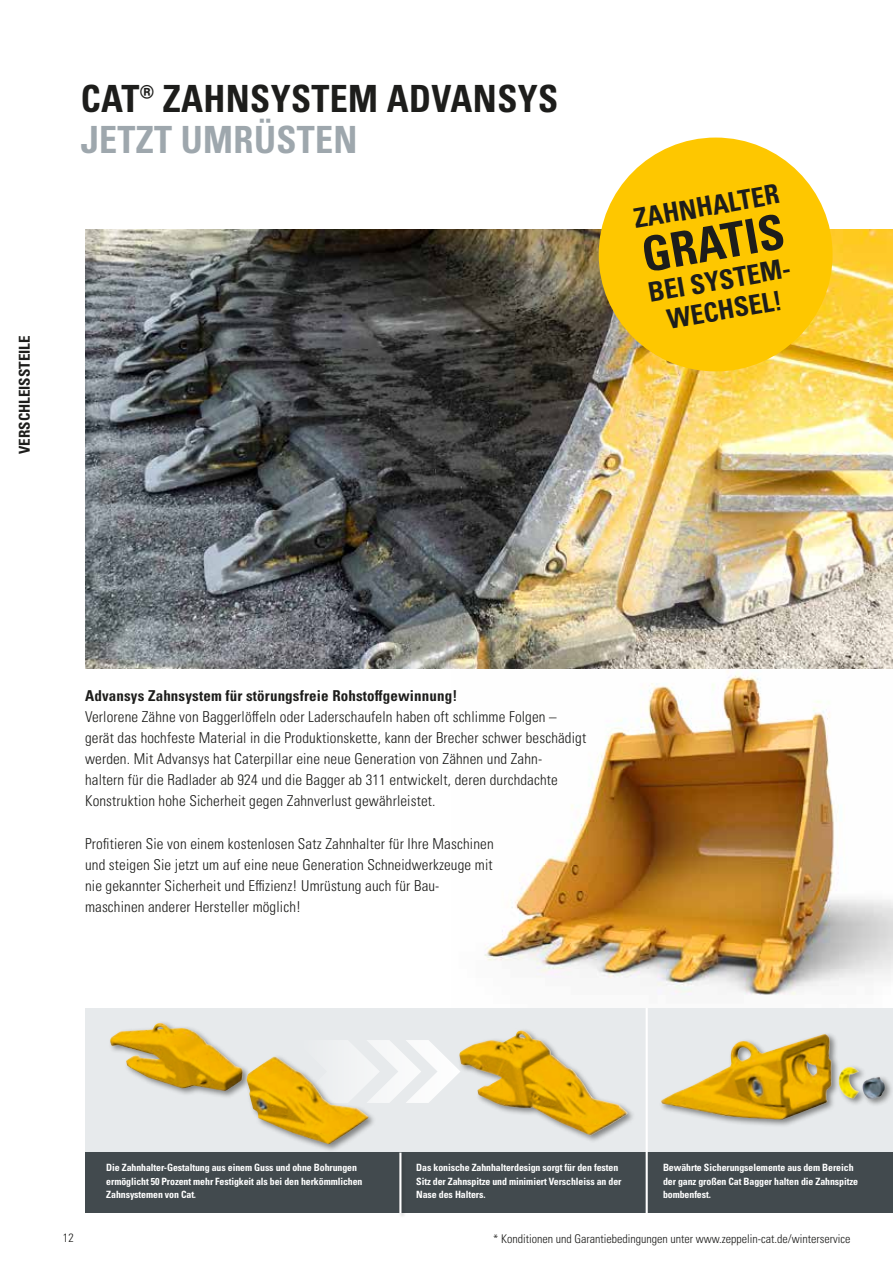
<style>
.page{position:relative;width:893px;height:1263px;background:#fff}
.page>*{position:absolute;margin:0;border:0;box-sizing:border-box;transform-origin:0 0}
.t1{font:700 condensed 48px "Univers LT Pro";color:#1d1d1b}
.t2{font:700 condensed 37.5px "Univers LT Pro";letter-spacing:.01em;color:#1d1d1b;scale:.96 1}
.t3{font:700 condensed 37.5px "Univers LT Pro";letter-spacing:.01em;color:#9ea7ad;scale:.96 1}
.t4{font:700 condensed 27px/30px "Univers LT Pro";color:#1d1d1b;text-align:center}
.t5{font:300 condensed 15px/21px "Univers LT Pro";letter-spacing:.01em;color:#1d1d1b}
.t6{font:700 condensed 15px "Univers LT Pro";letter-spacing:.01em;color:#1d1d1b}
.t7{font:300 condensed 12px "Univers LT Pro";color:#1d1d1b}
.t8{font:700 condensed 10.05px/13.6px "Univers LT Pro";letter-spacing:-.01em;color:#fff}
</style>
<div class="page">
<img style="left:452px;top:668px;width:441px;height:327px">
<div style="left:85px;top:1008px;width:808px;height:191px;background:#e7eaec"></div>
<div style="left:85px;top:1152px;width:808px;height:61px;background:#424a4e"></div>
<div style="left:398px;top:1151px;width:8px;height:67px;background:#1d1d1b;opacity:.2"></div>
<hr style="left:399px;top:1152px;width:2px;height:61px;background:#fff">
<hr style="left:646px;top:1008px;width:2px;height:205px;background:#fff">
<svg style="left:377px;top:1040px;width:80px;height:63px"></svg>
<div style="left:108px;top:1021px;width:269px;height:131px;background:#1d1d1b;opacity:.5"></div>
<img style="left:110px;top:1023px;width:259px;height:121px">
<div style="left:457px;top:1028px;width:179px;height:116px;background:#1d1d1b;opacity:.5"></div>
<img style="left:459px;top:1030px;width:169px;height:105px">
<div style="left:659px;top:1032px;width:234px;height:96px;background:#1d1d1b;opacity:.5"></div>
<img style="left:660px;top:1034px;width:225px;height:85px">
<img style="left:85px;top:230px;width:808px;height:438px">
<div style="left:599px;top:138px;width:234px;height:233px;background:#fec700;border-radius:50%"></div>
<h2 class="t2" style="left:81px;top:76px;width:499px">CAT® ZAHNSYSTEM ADVANSYS</h2>
<h2 class="t3" style="left:81px;top:116px;width:290px">JETZT UMRÜSTEN</h2>
<p class="t6" style="left:15px;top:454px;width:120px;rotate:-90deg">VERSCHLEISSTEILE</p>
<h3 class="t4" style="left:631px;top:204px;width:148px;rotate:-10deg">ZAHNHALTER</h3>
<h1 class="t1" style="left:637px;top:227px;width:145px;rotate:-10deg">GRATIS</h1>
<h3 class="t4" style="left:646px;top:277px;width:150px;rotate:-10deg">BEI SYSTEM-<br>WECHSEL!</h3>
<p class="t6" style="left:85px;top:687px;width:374px">Advansys Zahnsystem für störungsfreie Rohstoffgewinnung!</p>
<p class="t5" style="left:85px;top:706px;width:503px">Verlorene Zähne von Baggerlöffeln oder Laderschaufeln haben oft schlimme Folgen – gerät das hochfeste Material in die Produktionskette, kann der Brecher schwer beschädigt werden. Mit Advansys hat Caterpillar eine neue Generation von Zähnen und Zahn-<br>haltern für die Radlader ab 924 und die Bagger ab 311 entwickelt, deren durchdachte Konstruktion hohe Sicherheit gegen Zahnverlust gewährleistet.</p>
<p class="t5" style="left:85px;top:832px;width:410px">Profitieren Sie von einem kostenlosen Satz Zahnhalter für Ihre Maschinen und steigen Sie jetzt um auf eine neue Generation Schneidwerkzeuge mit nie gekannter Sicherheit und Effizienz! Umrüstung auch für Bau&shy;maschinen anderer Hersteller möglich!</p>
<p class="t7" style="left:63px;top:1229px;width:12px">12</p>
<p class="t8" style="left:106px;top:1160px;width:258px">Die Zahnhalter-Gestaltung aus einem Guss und ohne Bohrungen ermöglicht 50 Prozent mehr Festigkeit als bei den herkömmlichen<br>Zahnsystemen von Cat.</p>
<p class="t8" style="left:416px;top:1160px;width:207px">Das konische Zahnhalterdesign sorgt für den festen<br>Sitz der Zahnspitze und minimiert Verschleiss an der<br>Nase des Halters.</p>
<p class="t8" style="left:663px;top:1160px;width:197px">Bewährte Sicherungselemente aus dem Bereich der ganz großen Cat Bagger halten die Zahnspitze bombenfest.</p>
<p class="t7" style="left:493px;top:1230px;width:359px">* Konditionen und Garantiebedingungen unter www.zeppelin-cat.de/winterservice</p>
</div>
